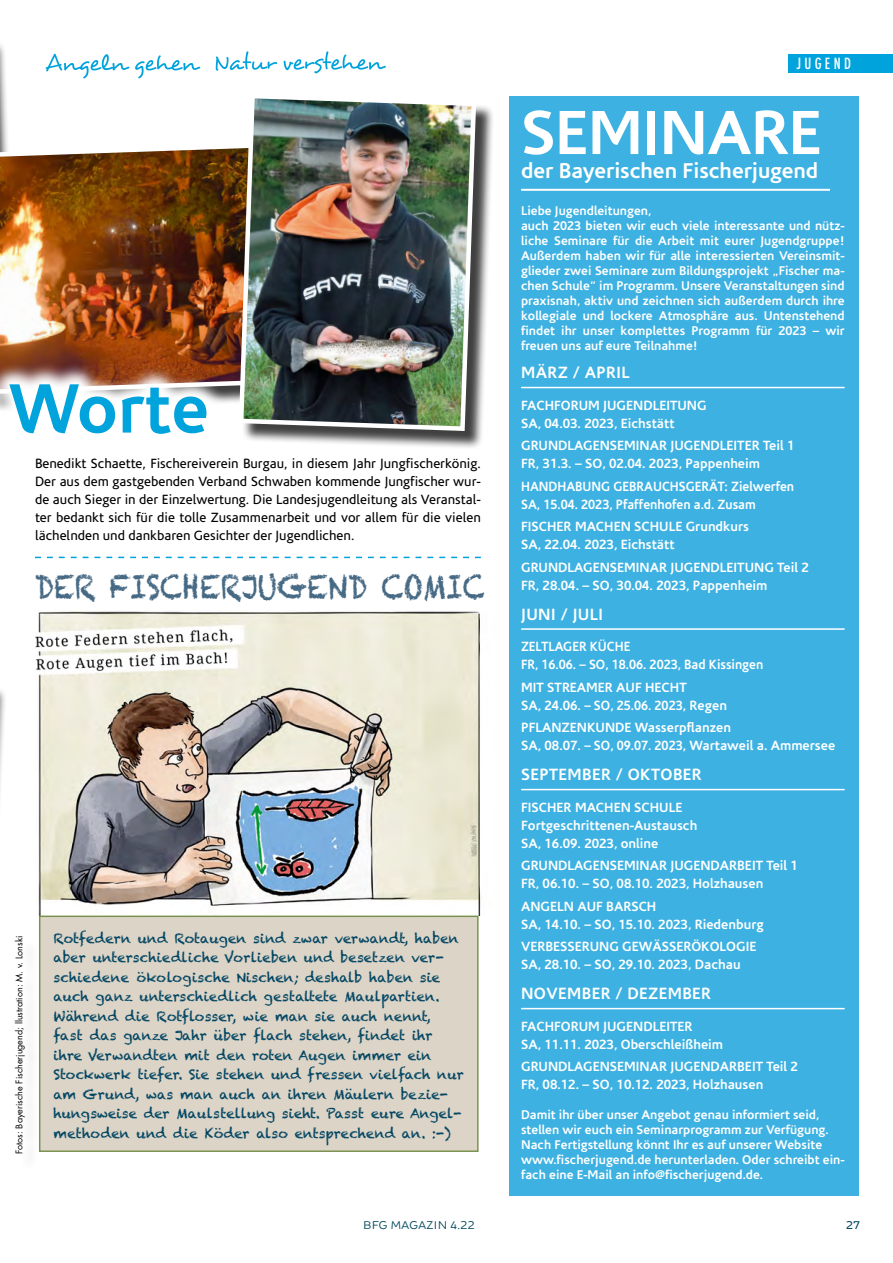
<style>
.page{position:relative;width:893px;height:1263px;background:#fff}
.page>*{position:absolute;margin:0;border:0;box-sizing:border-box;transform-origin:0 0}
.t1{font:700 70.5px "Corisande";color:#00a3dc}
.Fließtext_JU_Cor_r{font:700 63px "Corisande";letter-spacing:-.005em;color:#fff}
.t2{font:33px "Chalkduster";color:#466984;scale:.83 1}
.Fließtext_JU_Cor_r-2{font:700 21.6px "Corisande";letter-spacing:-.005em;color:#fff}
.Fließtext_JU_Cor_r-3{font:700 16.5px "Corisande";letter-spacing:.025em;color:#fff}
.Kasten_Seminare_Text{font:700 16.5px "Corisande";letter-spacing:.025em;color:#fff}
.t3{font:500 condensed 15px "Futura";letter-spacing:.22em;color:#fff}
.Kasten_Seminare_Text-2{font:700 13.5px/22.5px "Corisande";color:#fff}
.Jugend-Comic_Body{font:13.5px/19.5px "Chalkduster";color:#004462}
.Fließtext_JU_Cor_r-4{font:13.5px/18px "Corisande";color:#000;text-align:justify}
.Kasten_Seminare_Text-3{font:700 13.5px/18px "Corisande";color:#fff;scale:.95 1}
.Fließtext_JU_Cor_r-5{font:700 12.75px/15px "Corisande";color:#fff;text-align:justify}
.Kasten_Seminare_Text-4{font:700 12.75px/15px "Corisande";color:#fff}
.t4{font:12px "Brocha";letter-spacing:.03em;color:#00485d}
.t5{font:12px "Brocha";color:#00485d}
.Fotocredit{font:9px "Futura Std";color:#000}
</style>
<div class="page">
<div style="left:509px;top:97px;width:349px;height:1099px;background:#3cb1e2"></div>
<div style="left:788px;top:54px;width:105px;height:18px;background:#00a3dc"></div>
<img style="left:35px;top:611px;width:446px;height:304px">
<div style="left:40px;top:916px;width:438px;height:235px;background:#dcd4c6"></div>
<div style="left:39px;top:915px;width:440px;height:237px;border:1px solid #78904d"></div>
<div style="left:0;top:41px;width:18px;height:382px;background:#000;opacity:.75"></div>
<svg style="left:0;top:41px;width:3px;height:99px"></svg>
<div style="left:0;top:670px;width:8px;height:221px;background:#000;opacity:.75"></div>
<img style="left:0;top:140px;width:237px;height:258px">
<svg style="left:216px;top:51px;width:170px;height:22px"></svg>
<svg style="left:46px;top:54px;width:154px;height:24px"></svg>
<svg style="left:0;top:359px;width:228px;height:64px"></svg>
<div style="left:242px;top:97px;width:252px;height:352px;background:#000;opacity:.75"></div>
<img style="left:237px;top:97px;width:241px;height:336px">
<hr style="left:521px;top:387px;width:324px;height:1px;background:#fff">
<hr style="left:521px;top:628px;width:324px;height:2px;background:#fff">
<hr style="left:521px;top:789px;width:324px;height:1px;background:#fff">
<hr style="left:521px;top:1008px;width:324px;height:1px;background:#fff">
<hr style="left:521px;top:189px;width:309px;height:2px;background:#fff">
<svg style="left:35px;top:557px;width:446px;height:1px"></svg>
<h1 class="t1" style="left:9px;top:368px;width:202px">Worte</h1>
<p class="Fließtext_JU_Cor_r-4" style="left:35px;top:455px;width:447px">Benedikt Schaette, Fischereiverein Burgau, in diesem Jahr Jungfischerkönig.<br>Der aus dem gastgebenden Verband Schwaben kommende Jungfischer wur&shy;de auch Sieger in der Einzelwertung. Die Landesjugendleitung als Veranstal&shy;ter bedankt sich für die tolle Zusammenarbeit und vor allem für die vielen lächelnden und dankbaren Gesichter der Jugendlichen.</p>
<p class="t2" style="left:35px;top:567px;width:544px">DER FISCHERJUGEND COMIC</p>
<p class="Fotocredit" style="left:13px;top:1154px;width:220px;rotate:-90deg">Fotos: Bayerische Fischerjugend; llustration: M. v. Lonski</p>
<p class="Jugend-Comic_Body" style="left:53px;top:928px;width:412px">Rotfedern und Rotaugen sind zwar verwandt, haben aber unterschiedliche Vorlieben und besetzen ver&shy;schiedene ökologische Nischen; deshalb haben sie auch ganz unterschiedlich gestaltete Maulpartien.<br>Während die Rotflosser, wie man sie auch nennt,<br>fast das ganze Jahr über flach stehen, findet ihr ihre Verwandten mit den roten Augen immer ein Stockwerk tiefer. Sie stehen und fressen vielfach nur am Grund, was man auch an ihren Mäulern bezie&shy;hungsweise der Maulstellung sieht. Passt eure Angel&shy;methoden und die Köder also entsprechend an. :-)</p>
<p class="t4" style="left:363px;top:1218px;width:113px">BFG MAGAZIN 4.22</p>
<p class="t3" style="left:797px;top:54px;width:56px">JUGEND</p>
<p class="Fließtext_JU_Cor_r" style="left:521px;top:96px;width:302px">SEMINARE</p>
<p class="Fließtext_JU_Cor_r-2" style="left:521px;top:158px;width:299px">der Bayerischen Fischerjugend</p>
<p class="Fließtext_JU_Cor_r-5" style="left:521px;top:203px;width:132px">Liebe Jugendleitungen,</p>
<p class="Fließtext_JU_Cor_r-5" style="left:521px;top:218px;width:325px">auch 2023 bieten wir euch viele interessante und nütz&shy;liche Seminare für die Arbeit mit eurer Jugendgruppe!<br>Außerdem haben wir für alle interessierten Vereinsmit&shy;glieder zwei Seminare zum Bildungsprojekt „Fischer ma&shy;chen Schule“ im Programm. Unsere Veranstaltungen sind praxisnah, aktiv und zeichnen sich außerdem durch ihre kollegiale und lockere Atmosphäre aus. Untenstehend findet ihr unser komplettes Programm für 2023 – wir freuen uns auf eure Teilnahme!</p>
<p class="Fließtext_JU_Cor_r-3" style="left:521px;top:363px;width:110px">MÄRZ / APRIL</p>
<p class="Kasten_Seminare_Text-2" style="left:521px;top:394px;width:187px">FACHFORUM JUGENDLEITUNG</p>
<p class="Kasten_Seminare_Text-2" style="left:521px;top:412px;width:275px">SA, 04.03. 2023, Eichstätt<br>GRUNDLAGENSEMINAR JUGENDLEITER Teil 1</p>
<p class="Kasten_Seminare_Text-2" style="left:521px;top:452px;width:240px">FR, 31.3. – SO, 02.04. 2023, Pappenheim</p>
<p class="Kasten_Seminare_Text-3" style="left:521px;top:477px;width:289px">HANDHABUNG GEBRAUCHSGERÄT: Zielwerfen</p>
<p class="Kasten_Seminare_Text-3" style="left:521px;top:495px;width:249px">SA, 15.04. 2023, Pfaffenhofen a.d. Zusam</p>
<p class="Kasten_Seminare_Text-2" style="left:521px;top:515px;width:229px">FISCHER MACHEN SCHULE Grundkurs</p>
<p class="Kasten_Seminare_Text-2" style="left:521px;top:533px;width:155px">SA, 22.04. 2023, Eichstätt</p>
<p class="Kasten_Seminare_Text-2" style="left:521px;top:556px;width:289px">GRUNDLAGENSEMINAR JUGENDLEITUNG Teil 2</p>
<p class="Kasten_Seminare_Text-2" style="left:521px;top:574px;width:248px">FR, 28.04. – SO, 30.04. 2023, Pappenheim</p>
<p class="Fließtext_JU_Cor_r-3" style="left:521px;top:605px;width:83px">JUNI / JULI</p>
<p class="Kasten_Seminare_Text-3" style="left:521px;top:638px;width:256px">ZELTLAGER KÜCHE<br>FR, 16.06. – SO, 18.06. 2023, Bad Kissingen</p>
<p class="Kasten_Seminare_Text-2" style="left:521px;top:676px;width:167px">MIT STREAMER AUF HECHT</p>
<p class="Kasten_Seminare_Text-2" style="left:521px;top:694px;width:207px">SA, 24.06. – SO, 25.06. 2023, Regen</p>
<p class="Kasten_Seminare_Text-2" style="left:521px;top:717px;width:211px">PFLANZENKUNDE Wasserpflanzen</p>
<p class="Kasten_Seminare_Text-2" style="left:521px;top:734px;width:316px">SA, 08.07. – SO, 09.07. 2023, Wartaweil a. Ammersee</p>
<p class="Fließtext_JU_Cor_r-3" style="left:521px;top:765px;width:182px">SEPTEMBER / OKTOBER</p>
<p class="Kasten_Seminare_Text-2" style="left:521px;top:796px;width:163px">FISCHER MACHEN SCHULE</p>
<p class="Kasten_Seminare_Text-2" style="left:521px;top:814px;width:178px">Fortgeschrittenen-Austausch</p>
<p class="Kasten_Seminare_Text-2" style="left:521px;top:832px;width:139px">SA, 16.09. 2023, online</p>
<p class="Kasten_Seminare_Text-2" style="left:521px;top:854px;width:278px">GRUNDLAGENSEMINAR JUGENDARBEIT Teil 1</p>
<p class="Kasten_Seminare_Text-2" style="left:521px;top:872px;width:244px">FR, 06.10. – SO, 08.10. 2023, Holzhausen</p>
<p class="Kasten_Seminare_Text-2" style="left:521px;top:895px;width:137px">ANGELN AUF BARSCH</p>
<p class="Kasten_Seminare_Text-2" style="left:521px;top:913px;width:244px">SA, 14.10. – SO, 15.10. 2023, Riedenburg<br>VERBESSERUNG GEWÄSSERÖKOLOGIE</p>
<p class="Kasten_Seminare_Text-2" style="left:521px;top:953px;width:221px">SA, 28.10. – SO, 29.10. 2023, Dachau</p>
<p class="Kasten_Seminare_Text" style="left:521px;top:984px;width:191px">NOVEMBER / DEZEMBER</p>
<p class="Kasten_Seminare_Text-2" style="left:521px;top:1015px;width:173px">FACHFORUM JUGENDLEITER</p>
<p class="Kasten_Seminare_Text-2" style="left:521px;top:1033px;width:204px">SA, 11.11. 2023, Oberschleißheim</p>
<p class="Kasten_Seminare_Text-2" style="left:521px;top:1055px;width:278px">GRUNDLAGENSEMINAR JUGENDARBEIT Teil 2</p>
<p class="Kasten_Seminare_Text-2" style="left:521px;top:1073px;width:244px">FR, 08.12. – SO, 10.12. 2023, Holzhausen</p>
<p class="Kasten_Seminare_Text-4" style="left:521px;top:1107px;width:325px">Damit ihr über unser Angebot genau informiert seid, stellen wir euch ein Seminarprogramm zur Verfügung.<br>Nach Fertigstellung könnt Ihr es auf unserer Website www.fischerjugend.de herunterladen. Oder schreibt ein&shy;fach eine E-Mail an info@fischerjugend.de.</p>
<p class="t5" style="left:846px;top:1218px;width:15px">27</p>
</div>
